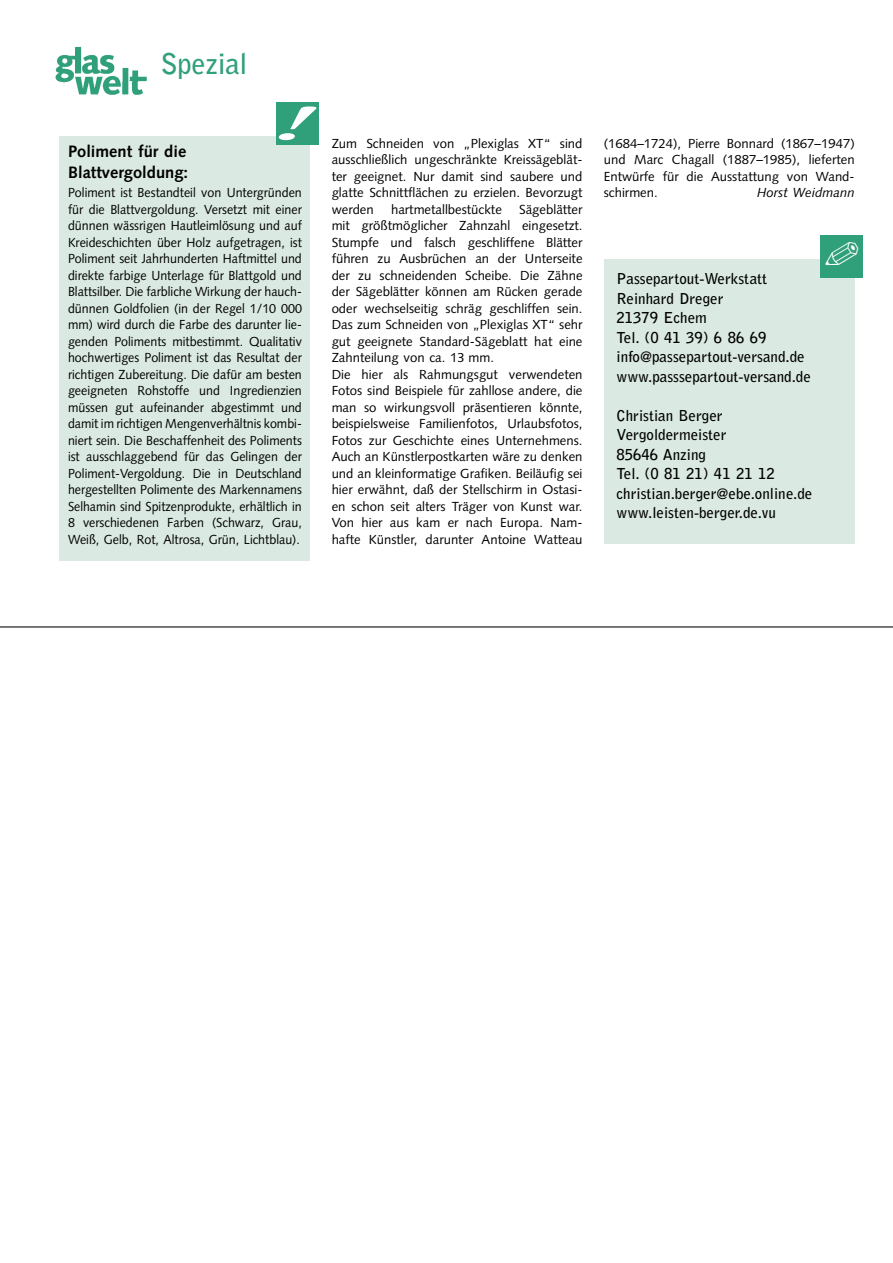
<style>
.page{position:relative;width:893px;height:1263px;background:#fff}
.page>*{position:absolute;margin:0;border:0;box-sizing:border-box;transform-origin:0 0}
.t1{font:700 28.5px "Bell Gothic";letter-spacing:-.01em;color:#30a07a}
.GW_Infokasten_Überschrift{font:700 16.5px/21px "Syntax";color:#000}
.GW_Info-Text{font:700 15px "Bell Gothic";color:#000}
.GW_Grundtext_8_75_11{font:13.2px/16.5px "Syntax";color:#000;text-align:justify}
.GW_Grundtext_8_75_11-2{font:13.2px/16.5px "Syntax";color:#000;text-align:justify;scale:.95 1}
.GW_Grundtext_8_75_11-3{font:italic 13.2px "Syntax";color:#000}
</style>
<div class="page">
<img style="left:55px;top:46px;width:92px;height:49px">
<hr style="left:0;top:626px;width:893px;height:1px;background:#000">
<div style="left:604px;top:260px;width:251px;height:284px;background:#dae9e1"></div>
<div style="left:821px;top:235px;width:42px;height:42px;background:#30a07a"></div>
<div style="left:60px;top:136px;width:250px;height:424px;background:#dae9e1"></div>
<div style="left:276px;top:102px;width:43px;height:43px;background:#30a07a"></div>
<svg style="left:279px;top:106px;width:38px;height:34px"></svg>
<h1 class="t1" style="left:161px;top:46px;width:88px">Spezial</h1>
<p class="GW_Infokasten_Überschrift" style="left:68px;top:141px;width:122px">Poliment für die<br>Blattvergoldung:</p>
<p class="GW_Grundtext_8_75_11-2" style="left:68px;top:185px;width:248px">Poliment ist Bestandteil von Untergründen für die Blattvergoldung. Versetzt mit einer dünnen wässrigen Hautleimlösung und auf Kreideschichten über Holz aufgetragen, ist Poliment seit Jahrhunderten Haftmittel und direkte farbige Unterlage für Blattgold und Blattsilber. Die farbliche Wirkung der hauch&shy;dünnen Goldfolien (in der Regel 1/10 000 mm) wird durch die Farbe des darunter lie&shy;genden Poliments mitbestimmt. Qualitativ hochwertiges Poliment ist das Resultat der richtigen Zubereitung. Die dafür am besten geeigneten Rohstoffe und Ingredienzien müssen gut aufeinander abgestimmt und damit im richtigen Mengenverhältnis kombi&shy;niert sein. Die Beschaffenheit des Poliments ist ausschlaggebend für das Gelingen der Poliment-Vergoldung. Die in Deutschland hergestellten Polimente des Markennamens Selhamin sind Spitzenprodukte, erhältlich in 8 verschiedenen Farben (Schwarz, Grau, Weiß, Gelb, Rot, Altrosa, Grün, Lichtblau).</p>
<p class="GW_Grundtext_8_75_11" style="left:332px;top:135px;width:252px">Zum Schneiden von „Plexiglas XT“ sind ausschließlich ungeschränkte Kreissägeblät&shy;ter geeignet. Nur damit sind saubere und glatte Schnittflächen zu erzielen. Bevorzugt werden</p>
<p class="GW_Grundtext_8_75_11" style="left:332px;top:201px;width:252px;text-indent:187px">Sägeblätter mit größtmöglicher Zahnzahl eingesetzt.<br>Stumpfe und falsch geschliffene Blätter führen zu Ausbrüchen an der Unterseite der zu schneidenden Scheibe. Die Zähne der Sägeblätter können am Rücken gerade oder wechselseitig schräg geschliffen sein.<br>Das zum Schneiden von „Plexiglas XT“ sehr gut geeignete Standard-Sägeblatt hat eine Zahnteilung von ca. 13 mm.</p>
<p class="GW_Grundtext_8_75_11" style="left:332px;top:366px;width:252px">Die hier als Rahmungsgut verwendeten Fotos sind Beispiele für zahllose andere, die man so wirkungsvoll präsentieren könnte, beispielsweise Familienfotos, Urlaubsfotos, Fotos zur Geschichte eines Unternehmens.<br>Auch an Künstlerpostkarten wäre zu denken und an kleinformatige Grafiken. Beiläufig sei hier erwähnt, daß der Stellschirm in Ostasi&shy;en schon seit alters Träger von Kunst war.<br>Von hier aus kam er nach Europa. Nam&shy;hafte Künstler, darunter Antoine Watteau</p>
<p class="GW_Grundtext_8_75_11" style="left:391px;top:201px;width:112px">hartmetallbestückte</p>
<p class="GW_Grundtext_8_75_11" style="left:604px;top:135px;width:252px">(1684–1724), Pierre Bonnard (1867–1947) und Marc Chagall (1887–1985), lieferten Entwürfe für die Ausstattung von Wand&shy;schirmen.</p>
<p class="GW_Grundtext_8_75_11-3" style="left:757px;top:185px;width:99px">Horst Weidmann</p>
<p class="GW_Info-Text" style="left:617px;top:270px;width:152px">Passepartout-Werkstatt</p>
<p class="GW_Info-Text" style="left:617px;top:289px;width:109px">Reinhard Dreger</p>
<p class="GW_Info-Text" style="left:617px;top:309px;width:92px">21379 Echem</p>
<p class="GW_Info-Text" style="left:617px;top:328px;width:151px">Tel. (0 41 39) 6 86 69</p>
<p class="GW_Info-Text" style="left:617px;top:348px;width:190px">info@passepartout-versand.de</p>
<p class="GW_Info-Text" style="left:617px;top:367px;width:196px">www.passsepartout-versand.de</p>
<p class="GW_Info-Text" style="left:617px;top:406px;width:108px">Christian Berger</p>
<p class="GW_Info-Text" style="left:617px;top:426px;width:111px">Vergoldermeister</p>
<p class="GW_Info-Text" style="left:617px;top:445px;width:91px">85646 Anzing</p>
<p class="GW_Info-Text" style="left:617px;top:465px;width:160px">Tel. (0 81 21) 41 21 12</p>
<p class="GW_Info-Text" style="left:617px;top:484px;width:197px">christian.berger@ebe.online.de</p>
<p class="GW_Info-Text" style="left:617px;top:504px;width:161px">www.leisten-berger.de.vu</p>
</div>
